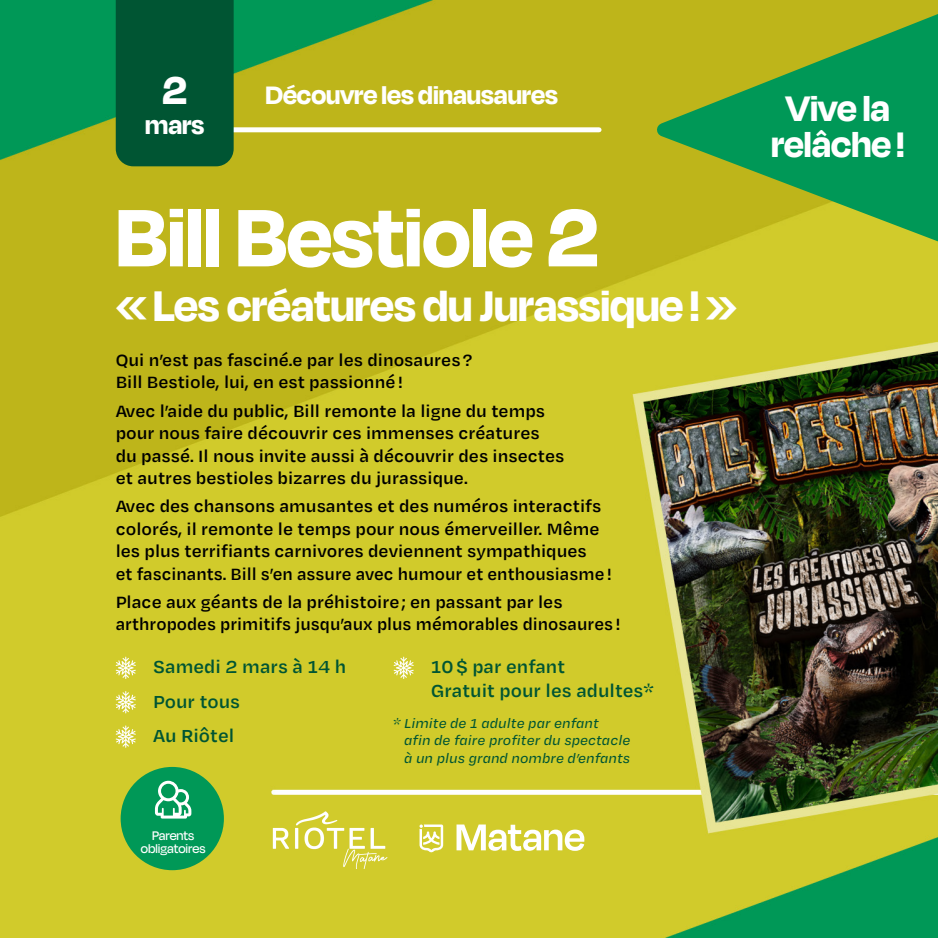
<style>
.page{position:relative;width:938px;height:938px;background:#fff}
.page>*{position:absolute;margin:0;border:0;box-sizing:border-box;transform-origin:0 0}
.Titre_1{font:700 93.75px "Degular Display";color:#fff}
.Titre_1-2{font:700 49.38px "Degular Display";color:#fff}
.mars{font:700 44.81px "Degular Display";color:#fff}
.t1{font:700 40.88px "Degular Display";color:#fff}
.mars-2{font:700 29.06px "Degular Display";color:#fff}
.t2{font:600 20px/23.8px "Degular Text";color:#053}
.Texte_courant{font:600 18.75px/22.5px "Degular Text";color:#000}
.t3{font:italic 500 15px/17.5px "Degular Text";color:#053}
.t4{font:500 14.38px/13.8px "Degular Display";color:#fff;text-align:center}
</style>
<div class="page">
<img style="left:0;top:0;width:938px;height:938px">
<div style="left:218px;top:127px;width:381px;height:5px;background:#fff"></div>
<svg style="left:644px;top:0;width:294px;height:258px;background:#6eaa36"></svg>
<div style="left:116px;top:0;width:118px;height:166px;background:#053"></div>
<svg style="left:116px;top:656px;width:20px;height:23px"></svg>
<svg style="left:116px;top:691px;width:20px;height:22px"></svg>
<svg style="left:116px;top:725px;width:20px;height:22px"></svg>
<svg style="left:393px;top:656px;width:21px;height:23px"></svg>
<div style="left:121px;top:767px;width:103px;height:103px;background:#009857;border-radius:50%"></div>
<svg style="left:155px;top:780px;width:36px;height:38px"></svg>
<svg style="left:456px;top:824px;width:128px;height:26px"></svg>
<svg style="left:419px;top:824px;width:24px;height:28px"></svg>
<img style="left:264px;top:810px;width:132px;height:66px">
<p class="mars" style="left:162px;top:64px;width:26px">2</p>
<p class="mars-2" style="left:145px;top:108px;width:60px">mars</p>
<p class="mars-2" style="left:265px;top:78px;width:294px">Découvre les dinausaures</p>
<p class="Titre_1" style="left:116px;top:182px;width:484px">Bill Bestiole 2</p>
<p class="Titre_1-2" style="left:116px;top:276px;width:623px">«Les créatures du Jurassique !»</p>
<p class="Texte_courant" style="left:116px;top:348px;width:358px">Qui n’est pas fasciné.e par les dinosaures?<br>Bill Bestiole, lui, en est passionné!</p>
<p class="Texte_courant" style="left:116px;top:398px;width:450px">Avec l’aide du public, Bill remonte la ligne du temps pour nous faire découvrir ces immenses créatures du passé. Il nous invite aussi à découvrir des insectes et autres bestioles bizarres du jurassique.</p>
<p class="Texte_courant" style="left:116px;top:494px;width:497px">Avec des chansons amusantes et des numéros interactifs colorés, il remonte le temps pour nous émerveiller. Même les plus terrifiants carnivores deviennent sympathiques<br>et fascinants. Bill s’en assure avec humour et enthousiasme!</p>
<p class="Texte_courant" style="left:116px;top:589px;width:506px">Place aux géants de la préhistoire; en passant par les arthropodes primitifs jusqu’aux plus mémorables dinosaures !</p>
<p class="t2" style="left:153px;top:654px;width:194px">Samedi 2 mars à 14 h</p>
<p class="t2" style="left:153px;top:688px;width:88px">Pour tous</p>
<p class="t2" style="left:153px;top:723px;width:82px">Au Riôtel</p>
<p class="t4" style="left:141px;top:828px;width:66px">Parents obligatoires</p>
<p class="t2" style="left:431px;top:654px;width:224px">10$ par enfant<br>Gratuit pour les adultes*</p>
<p class="t3" style="left:404px;top:713px;width:228px;text-indent:-11px">* Limite de 1 adulte par enfant<br>afin de faire profiter du spectacle à un plus grand nombre d’enfants</p>
<p class="t1" style="left:786px;top:84px;width:105px">Vive la</p>
<p class="t1" style="left:771px;top:121px;width:135px">relâche !</p>
</div>
